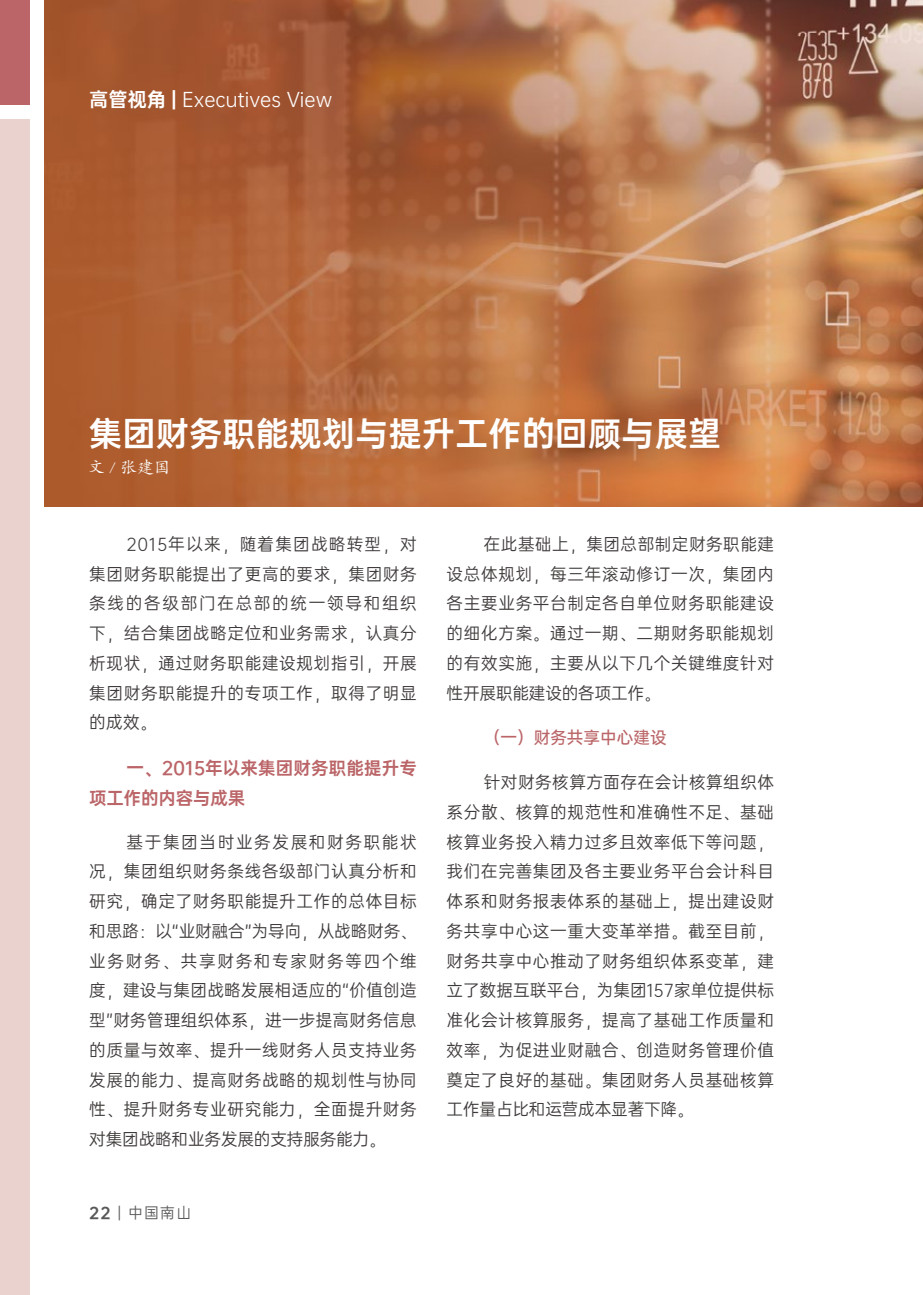
<style>
.page{position:relative;width:923px;height:1295px;background:#fff}
.page>*{position:absolute;margin:0;border:0;box-sizing:border-box;transform-origin:0 0}
.t1{font:33.25px "OPPO Sans B";color:#fff}
.t2{font:19.25px "OPPO Sans R";color:#fff}
.t3{font:17.5px/29.8px "OPPO Sans B";letter-spacing:.01em;color:#bb6568}
.t4{font:16.62px/29.8px "OPPO Sans R";letter-spacing:.04em;color:#3e3a39;text-align:justify}
.t5{font:16.62px "OPPO Sans M";color:#bb6568}
.t6{font:16.62px "FZKTK GBK1 0";color:#fff}
.t7{font:14.88px "OPPO Sans R";color:#595757}
.s1{font-family:"OPPO Sans B"}
.s2{font-family:"OPPO Sans H"}
</style>
<div class="page">
<img style="left:45px;top:0;width:878px;height:506px">
<div style="left:0;top:0;width:30px;height:104px;background:#bb6568"></div>
<div style="left:0;top:119px;width:30px;height:1176px;background:#ead2cf"></div>
<p class="t2" style="left:89px;top:84px;width:244px"><span class="s1">高管视角 |</span> Executives View</p>
<h1 class="t1" style="left:89px;top:405px;width:633px">集团财务职能规划与提升工作的回顾与展望</h1>
<p class="t6" style="left:88px;top:458px;width:84px">文 / 张建国</p>
<p class="t4" style="left:89px;top:528px;width:329px;text-indent:37px">2015年以来，随着集团战略转型，对集团财务职能提出了更高的要求，集团财务条线的各级部门在总部的统一领导和组织下，结合集团战略定位和业务需求，认真分析现状，通过财务职能建设规划指引，开展集团财务职能提升的专项工作，取得了明显的成效。</p>
<p class="t3" style="left:89px;top:751px;width:329px;text-indent:37px">一、2015年以来集团财务职能提升专项工作的内容与成果</p>
<p class="t4" style="left:89px;top:826px;width:329px;text-indent:37px">基于集团当时业务发展和财务职能状况，集团组织财务条线各级部门认真分析和研究，确定了财务职能提升工作的总体目标和思路：以“业财融合”为导向，从战略财务、业务财务、共享财务和专家财务等四个维度，建设与集团战略发展相适应的“价值创造型”财务管理组织体系，进一步提高财务信息的质量与效率、提升一线财务人员支持业务发展的能力、提高财务战略的规划性与协同性、提升财务专业研究能力，全面提升财务对集团战略和业务发展的支持服务能力。</p>
<p class="t7" style="left:89px;top:1201px;width:103px"><span class="s2">22</span> | 中国南山</p>
<p class="t4" style="left:446px;top:528px;width:329px;text-indent:37px">在此基础上，集团总部制定财务职能建设总体规划，每三年滚动修订一次，集团内各主要业务平台制定各自单位财务职能建设的细化方案。通过一期、二期财务职能规划的有效实施，主要从以下几个关键维度针对性开展职能建设的各项工作。</p>
<p class="t5" style="left:484px;top:724px;width:184px">（一）财务共享中心建设</p>
<p class="t4" style="left:446px;top:766px;width:329px;text-indent:37px">针对财务核算方面存在会计核算组织体系分散、核算的规范性和准确性不足、基础核算业务投入精力过多且效率低下等问题，我们在完善集团及各主要业务平台会计科目体系和财务报表体系的基础上，提出建设财务共享中心这一重大变革举措。截至目前，财务共享中心推动了财务组织体系变革，建立了数据互联平台，为集团157家单位提供标准化会计核算服务，提高了基础工作质量和效率，为促进业财融合、创造财务管理价值奠定了良好的基础。集团财务人员基础核算工作量占比和运营成本显著下降。</p>
</div>
